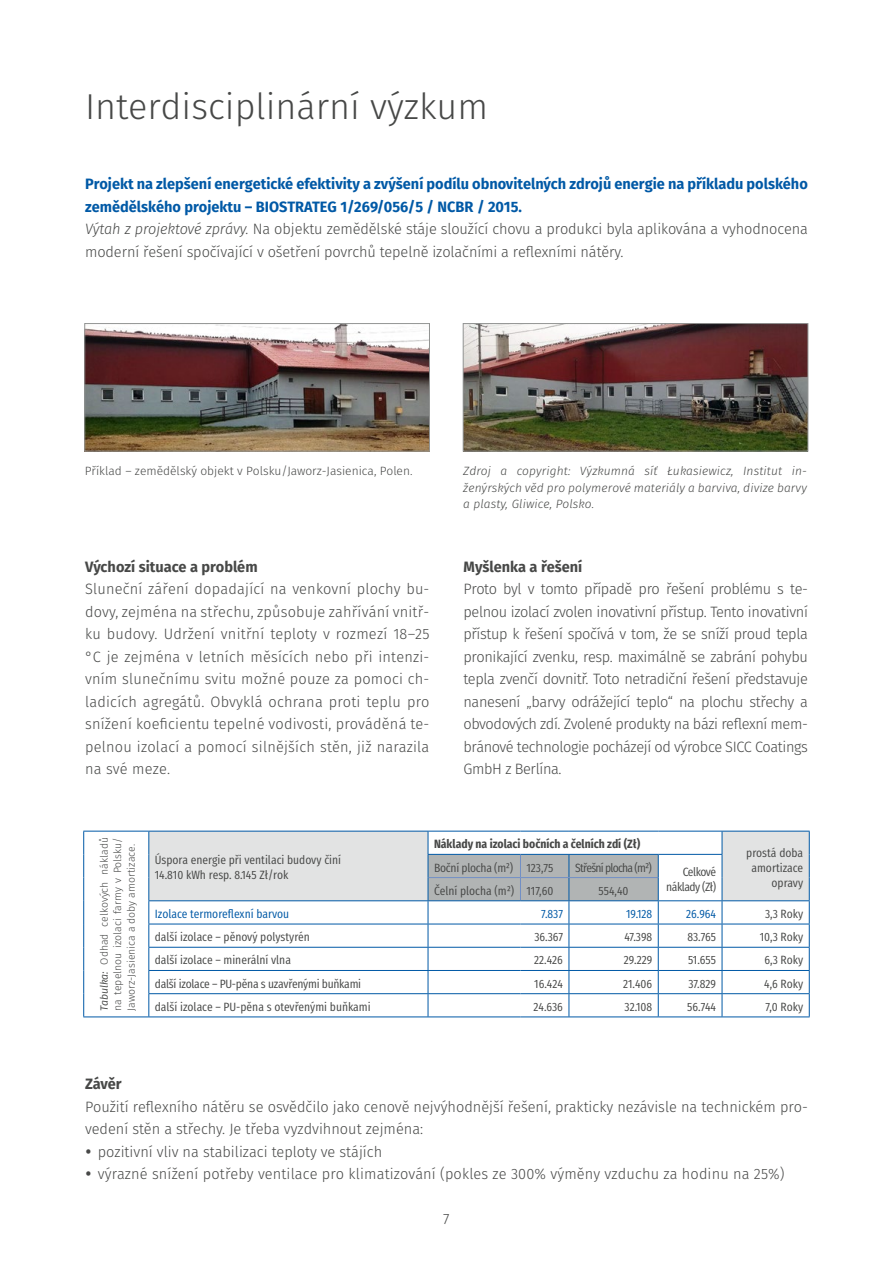
<style>
.page{position:relative;width:893px;height:1263px;background:#fff}
.page>*{position:absolute;margin:0;border:0;box-sizing:border-box;transform-origin:0 0}
.t1{font:300 36px "Fira Sans";color:#474847}
.t2{font:300 15px/22.5px "Fira Sans";color:#474847;text-align:justify}
.t3{font:700 15px/22.5px "Fira Sans";color:#0059a6}
.t4{font:700 15px "Fira Sans";color:#474847}
.t5{font:12px/15px "Fira Sans Condensed";color:#474847}
.t6{font:italic 300 12px/16.5px "Fira Sans";letter-spacing:.01em;color:#474847;text-align:justify}
.t7{font:12px "Fira Sans Condensed";letter-spacing:-.02em;color:#474847}
.t8{font:300 12px "Fira Sans";color:#474847}
.t9{font:12px "Fira Sans Condensed";color:#0059a6}
.t10{font:700 12px "Fira Sans Condensed";color:#474847}
.t11{font:12px/15px "Fira Sans Condensed";letter-spacing:-.04em;color:#474847;text-align:right}
.t12{font:12px "Fira Sans Condensed";letter-spacing:-.06em;color:#474847}
.t13{font:300 10.5px/13.5px "Fira Sans";color:#474847;text-align:justify}
.s1{font-weight:300;font-style:italic;color:#474847}
.s2{font-weight:300;color:#474847}
.s3{font-weight:400;font-style:italic}
</style>
<div class="page">
<img style="left:87px;top:325px;width:341px;height:124px">
<div style="left:85px;top:323px;width:345px;height:128px;border:1px solid #929493"></div>
<img style="left:465px;top:325px;width:341px;height:124px">
<div style="left:463px;top:323px;width:345px;height:128px;border:1px solid #929493"></div>
<svg style="left:149px;top:832px;width:660px;height:68px;background:#e5e6e6"></svg>
<hr style="left:83px;top:831px;width:66px;height:1px;background:#0059a6">
<svg style="left:83px;top:831px;width:1px;height:185px"></svg>
<hr style="left:83px;top:1016px;width:66px;height:1px;background:#0059a6">
<hr style="left:149px;top:831px;width:279px;height:1px;background:#0059a6">
<hr style="left:658px;top:831px;width:64px;height:1px;background:#0059a6">
<hr style="left:722px;top:831px;width:88px;height:1px;background:#0059a6">
<hr style="left:658px;top:854px;width:64px;height:1px;background:#0059a6">
<hr style="left:148px;top:900px;width:280px;height:1px;background:#0059a6">
<hr style="left:658px;top:900px;width:64px;height:1px;background:#0059a6">
<hr style="left:722px;top:900px;width:88px;height:1px;background:#0059a6">
<hr style="left:148px;top:924px;width:280px;height:1px;background:#0059a6">
<hr style="left:658px;top:924px;width:64px;height:1px;background:#0059a6">
<hr style="left:722px;top:924px;width:88px;height:1px;background:#0059a6">
<hr style="left:148px;top:947px;width:280px;height:1px;background:#0059a6">
<hr style="left:658px;top:947px;width:64px;height:1px;background:#0059a6">
<hr style="left:722px;top:947px;width:88px;height:1px;background:#0059a6">
<hr style="left:148px;top:970px;width:280px;height:1px;background:#0059a6">
<hr style="left:658px;top:970px;width:64px;height:1px;background:#0059a6">
<hr style="left:722px;top:970px;width:88px;height:1px;background:#0059a6">
<hr style="left:148px;top:993px;width:280px;height:1px;background:#0059a6">
<svg style="left:148px;top:831px;width:1px;height:185px"></svg>
<hr style="left:658px;top:993px;width:64px;height:1px;background:#0059a6">
<svg style="left:428px;top:831px;width:231px;height:185px"></svg>
<hr style="left:722px;top:993px;width:88px;height:1px;background:#0059a6">
<svg style="left:722px;top:831px;width:1px;height:185px"></svg>
<svg style="left:809px;top:831px;width:1px;height:185px"></svg>
<hr style="left:149px;top:1016px;width:279px;height:1px;background:#0059a6">
<hr style="left:428px;top:1016px;width:92px;height:1px;background:#0059a6">
<hr style="left:520px;top:1016px;width:49px;height:1px;background:#0059a6">
<hr style="left:569px;top:1016px;width:89px;height:1px;background:#0059a6">
<hr style="left:658px;top:1016px;width:64px;height:1px;background:#0059a6">
<hr style="left:722px;top:1016px;width:88px;height:1px;background:#0059a6">
<h1 class="t1" style="left:85px;top:81px;width:405px">Interdisciplinární výzkum</h1>
<p class="t3" style="left:85px;top:171px;width:724px">Projekt na zlepšení energetické efektivity a zvýšení podílu obnovitelných zdrojů energie na příkladu polského zemědělského projektu – BIOSTRATEG 1/269/056/5 / NCBR / 2015.<br><span class="s1">Výtah z projektové zprávy.</span> <span class="s2">Na objektu zemědělské stáje sloužící chovu a produkci byla aplikována a vyhodnocena moderní řešení spočívající v ošetření povrchů tepelně izolačními a reflexními nátěry.</span></p>
<p class="t8" style="left:85px;top:463px;width:329px">Příklad – zemědělský objekt v Polsku/Jaworz-Jasienica, Polen.</p>
<p class="t4" style="left:85px;top:554px;width:174px">Výchozí situace a problém</p>
<p class="t2" style="left:85px;top:577px;width:346px">Sluneční záření dopadající na venkovní plochy bu&shy;dovy, zejména na střechu, způsobuje zahřívání vnitř&shy;ku budovy. Udržení vnitřní teploty v rozmezí 18–25 °C je zejména v letních měsících nebo při intenzi&shy;vním slunečnímu svitu možné pouze za pomoci ch&shy;ladicích agregátů. Obvyklá ochrana proti teplu pro snížení koeficientu tepelné vodivosti, prováděná te&shy;pelnou izolací a pomocí silnějších stěn, již narazila na své meze.</p>
<p class="t6" style="left:463px;top:463px;width:345px">Zdroj a copyright: Výzkumná síť Łukasiewicz, Institut in&shy;ženýrských věd pro polymerové materiály a barviva, divize barvy a plasty, Gliwice, Polsko.</p>
<p class="t4" style="left:463px;top:554px;width:120px">Myšlenka a řešení</p>
<p class="t2" style="left:463px;top:577px;width:346px">Proto byl v tomto případě pro řešení problému s te&shy;pelnou izolací zvolen inovativní přístup. Tento inovativní přístup k řešení spočívá v tom, že se sníží proud tepla pronikající zvenku, resp. maximálně se zabrání pohybu tepla zvenčí dovnitř. Toto netradiční řešení představuje nanesení „barvy odrážející teplo“ na plochu střechy a obvodových zdí. Zvolené produkty na bázi reflexní mem&shy;bránové technologie pocházejí od výrobce SICC Coatings GmbH z Berlína.</p>
<p class="t13" style="left:97px;top:1011px;width:175px;rotate:-90deg"><span class="s3">Tabulka:</span> Odhad celkových nákladů na tepelnou izolaci farmy v Polsku/ Jaworz-Jasienica a doby amortizace.</p>
<p class="t5" style="left:155px;top:851px;width:188px">Úspora energie při ventilaci budovy činí<br>14.810 kWh resp. 8.145 Zł/rok</p>
<p class="t10" style="left:434px;top:833px;width:208px">Náklady na izolaci bočních a čelních zdí (Zł)</p>
<p class="t7" style="left:434px;top:856px;width:121px">Boční plocha (m²) 123,75</p>
<p class="t12" style="left:575px;top:856px;width:78px">Střešní plocha (m²)</p>
<p class="t11" style="left:666px;top:863px;width:51px">Celkové náklady (Zł)</p>
<p class="t5" style="left:434px;top:882px;width:121px">Čelní plocha (m²) 117,60</p>
<p class="t5" style="left:599px;top:882px;width:31px">554,40</p>
<p class="t5" style="left:746px;top:844px;width:59px;text-align:right">prostá doba amortizace opravy</p>
<p class="t9" style="left:155px;top:903px;width:136px">Izolace termoreflexní barvou</p>
<p class="t9" style="left:541px;top:903px;width:23px">7.837</p>
<p class="t9" style="left:626px;top:903px;width:28px">19.128</p>
<p class="t9" style="left:686px;top:903px;width:31px">26.964</p>
<p class="t5" style="left:765px;top:905px;width:40px">3,3 Roky</p>
<p class="t5" style="left:155px;top:928px;width:157px">další izolace – pěnový polystyrén</p>
<p class="t5" style="left:534px;top:928px;width:30px">36.367</p>
<p class="t5" style="left:624px;top:928px;width:29px">47.398</p>
<p class="t5" style="left:687px;top:928px;width:30px">83.765</p>
<p class="t5" style="left:760px;top:928px;width:45px">10,3 Roky</p>
<p class="t5" style="left:155px;top:951px;width:138px">další izolace – minerální vlna</p>
<p class="t5" style="left:534px;top:951px;width:30px">22.426</p>
<p class="t5" style="left:624px;top:951px;width:30px">29.229</p>
<p class="t5" style="left:688px;top:951px;width:29px">51.655</p>
<p class="t5" style="left:765px;top:951px;width:40px">6,3 Roky</p>
<p class="t7" style="left:155px;top:972px;width:208px">další izolace – PU-pěna s uzavřenými buňkami</p>
<p class="t5" style="left:534px;top:975px;width:30px">16.424</p>
<p class="t5" style="left:623px;top:975px;width:31px">21.406</p>
<p class="t5" style="left:688px;top:975px;width:29px">37.829</p>
<p class="t5" style="left:764px;top:975px;width:41px">4,6 Roky</p>
<p class="t5" style="left:155px;top:998px;width:217px">další izolace – PU-pěna s otevřenými buňkami</p>
<p class="t5" style="left:533px;top:998px;width:31px">24.636</p>
<p class="t5" style="left:625px;top:998px;width:29px">32.108</p>
<p class="t5" style="left:687px;top:998px;width:30px">56.744</p>
<p class="t5" style="left:766px;top:998px;width:39px">7,0 Roky</p>
<p class="t4" style="left:85px;top:1071px;width:38px">Závěr</p>
<p class="t2" style="left:85px;top:1095px;width:724px">Použití reflexního nátěru se osvědčilo jako cenově nejvýhodnější řešení, prakticky nezávisle na technickém pro-</p>
<p class="t2" style="left:85px;top:1117px;width:340px">vedení stěn a střechy. Je třeba vyzdvihnout zejména:</p>
<p class="t2" style="left:98px;top:1140px;width:286px">pozitivní vliv na stabilizaci teploty ve stájích</p>
<p class="t2" style="left:98px;top:1162px;width:688px">výrazné snížení potřeby ventilace pro klimatizování (pokles ze 300% výměny vzduchu za hodinu na 25%)</p>
<p class="t2" style="left:443px;top:1207px;width:8px">7</p>
</div>
